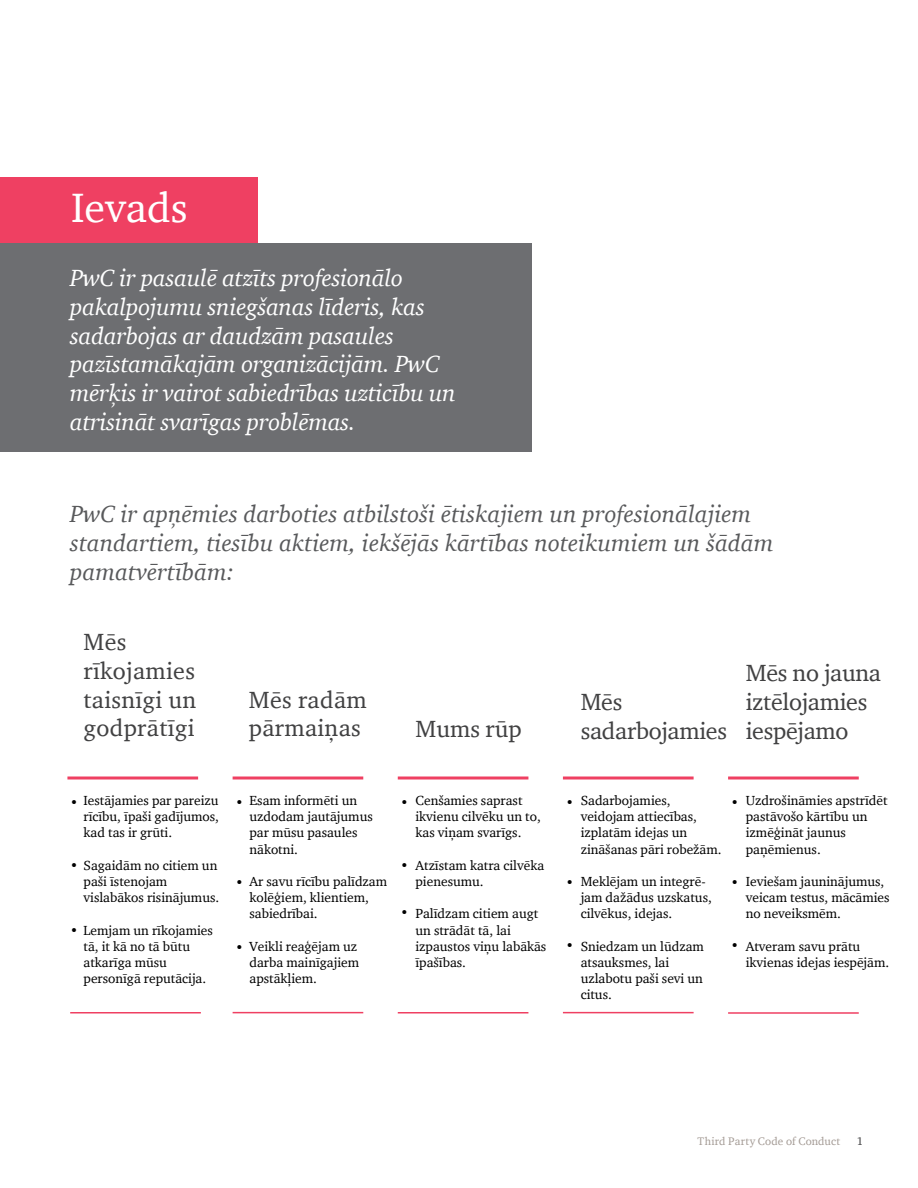
<style>
.page{position:relative;width:918px;height:1188px;background:#fff}
.page>*{position:absolute;margin:0;border:0;box-sizing:border-box;transform-origin:0 0}
.t1{font:42px "Charter B";color:#fff}
.t2{font:italic 24px/28.8px "Charter B";letter-spacing:-.01em;color:#fff}
.t3{font:italic 24px/28.8px "Charter B";letter-spacing:.005em;color:#58595b}
.t4{font:24px/28.8px "Charter B";color:#414142}
.t5{font:13.5px/16.2px "Charter B";color:#000}
.t6{font:11.25px "Charter B";letter-spacing:.015em;color:#a49b95}
.t7{font:11.25px "Charter B";color:#414142}
</style>
<div class="page">
<div style="left:0;top:243px;width:531px;height:208px;background:#6d6e71"></div>
<div style="left:0;top:177px;width:257px;height:66px;background:#ef4062"></div>
<hr style="left:67px;top:777px;width:131px;height:3px;background:#ef4062">
<hr style="left:70px;top:1012px;width:131px;height:2px;background:#ef4062">
<hr style="left:233px;top:777px;width:130px;height:3px;background:#ef4062">
<hr style="left:233px;top:1012px;width:130px;height:1px;background:#ef4062">
<hr style="left:398px;top:777px;width:130px;height:3px;background:#ef4062">
<hr style="left:398px;top:1012px;width:130px;height:2px;background:#ef4062">
<hr style="left:563px;top:777px;width:131px;height:3px;background:#ef4062">
<hr style="left:563px;top:1012px;width:131px;height:1px;background:#ef4062">
<hr style="left:728px;top:777px;width:131px;height:3px;background:#ef4062">
<hr style="left:728px;top:1012px;width:131px;height:2px;background:#ef4062">
<h1 class="t1" style="left:71px;top:181px;width:118px">Ievads</h1>
<h2 class="t2" style="left:70px;top:263px;width:387px">PwC ir pasaulç atzîts profesionâlo pakalpojumu sniegðanas lîderis, kas sadarbojas ar daudzâm pasaules pazîstamâkajâm organizâcijâm. PwC mçríis ir vairot sabiedrîbas uzticîbu un atrisinât svarîgas problçmas.</h2>
<h2 class="t3" style="left:70px;top:500px;width:705px">PwC ir apòçmies darboties atbilstoði çtiskajiem un profesionâlajiem standartiem, tiesîbu aktiem, iekðçjâs kârtîbas noteikumiem un ðâdâm pamatvçrtîbâm:</h2>
<h2 class="t4" style="left:84px;top:627px;width:114px">Mçs rîkojamies taisnîgi un godprâtîgi</h2>
<h2 class="t4" style="left:249px;top:685px;width:119px">Mçs radâm pârmaiòas</h2>
<h2 class="t4" style="left:416px;top:714px;width:108px">Mums rûp</h2>
<p class="t5" style="left:84px;top:792px;width:137px;text-align:justify">Iestâjamies par pareizu rîcîbu, îpaði gadîjumos, kad tas ir grûti.</p>
<p class="t5" style="left:84px;top:873px;width:137px">paði îstenojam vislabâkos risinâjumus.</p>
<p class="t5" style="left:84px;top:938px;width:124px">tâ, it kâ no tâ bûtu atkarîga mûsu personîgâ reputâcija.</p>
<p class="t5" style="left:70px;top:794px;width:9px">•</p>
<p class="t5" style="left:70px;top:857px;width:149px">• Sagaidâm no citiem un</p>
<p class="t5" style="left:70px;top:922px;width:144px">• Lemjam un rîkojamies</p>
<p class="t5" style="left:250px;top:792px;width:125px">Esam informçti un uzdodam jautâjumus par mûsu pasaules nâkotni.</p>
<p class="t5" style="left:250px;top:873px;width:139px">Ar savu rîcîbu palîdzam kolçìiem, klientiem, sabiedrîbai.</p>
<p class="t5" style="left:250px;top:938px;width:111px">Veikli reaìçjam uz darba mainîgajiem apstâkïiem.</p>
<p class="t5" style="left:235px;top:794px;width:9px">•</p>
<p class="t5" style="left:235px;top:874px;width:9px">•</p>
<p class="t5" style="left:235px;top:939px;width:9px">•</p>
<p class="t5" style="left:401px;top:794px;width:9px">•</p>
<p class="t5" style="left:401px;top:858px;width:9px">•</p>
<p class="t5" style="left:401px;top:905px;width:9px">•</p>
<p class="t5" style="left:416px;top:792px;width:127px">Cenðamies saprast ikvienu cilvçku un to, kas viòam svarîgs.</p>
<p class="t5" style="left:416px;top:857px;width:130px">Atzîstam katra cilvçka pienesumu.</p>
<p class="t5" style="left:416px;top:906px;width:132px">Palîdzam citiem augt un strâdât tâ, lai izpaustos viòu labâkâs îpaðîbas.</p>
<h2 class="t4" style="left:581px;top:687px;width:148px">Mçs sadarbojamies</h2>
<h2 class="t4" style="left:746px;top:659px;width:137px">Mçs no jauna iztçlojamies iespçjamo</h2>
<p class="t5" style="left:566px;top:794px;width:9px">•</p>
<p class="t5" style="left:566px;top:874px;width:9px">•</p>
<p class="t5" style="left:566px;top:938px;width:9px">•</p>
<p class="t5" style="left:581px;top:792px;width:142px">Sadarbojamies, veidojam attiecîbas, izplatâm idejas un zinâðanas pâri robeþâm.</p>
<p class="t5" style="left:581px;top:873px;width:133px">Meklçjam un integrç&shy;jam daþâdus uzskatus, cilvçkus, idejas.</p>
<p class="t5" style="left:581px;top:938px;width:125px">Sniedzam un lûdzam atsauksmes, lai uzlabotu paði sevi un citus.</p>
<p class="t5" style="left:731px;top:794px;width:9px">•</p>
<p class="t5" style="left:731px;top:874px;width:9px">•</p>
<p class="t5" style="left:731px;top:938px;width:9px">•</p>
<p class="t5" style="left:746px;top:792px;width:143px">Uzdroðinâmies apstrîdçt pastâvoðo kârtîbu un izmçìinât jaunus paòçmienus.</p>
<p class="t5" style="left:746px;top:873px;width:145px">Ievieðam jauninâjumus, veicam testus, mâcâmies no neveiksmçm.</p>
<p class="t5" style="left:746px;top:938px;width:145px">Atveram savu prâtu ikvienas idejas iespçjâm.</p>
<p class="t6" style="left:698px;top:1134px;width:144px">Third Party Code of Conduct</p>
<p class="t7" style="left:857px;top:1134px;width:8px">1</p>
</div>
